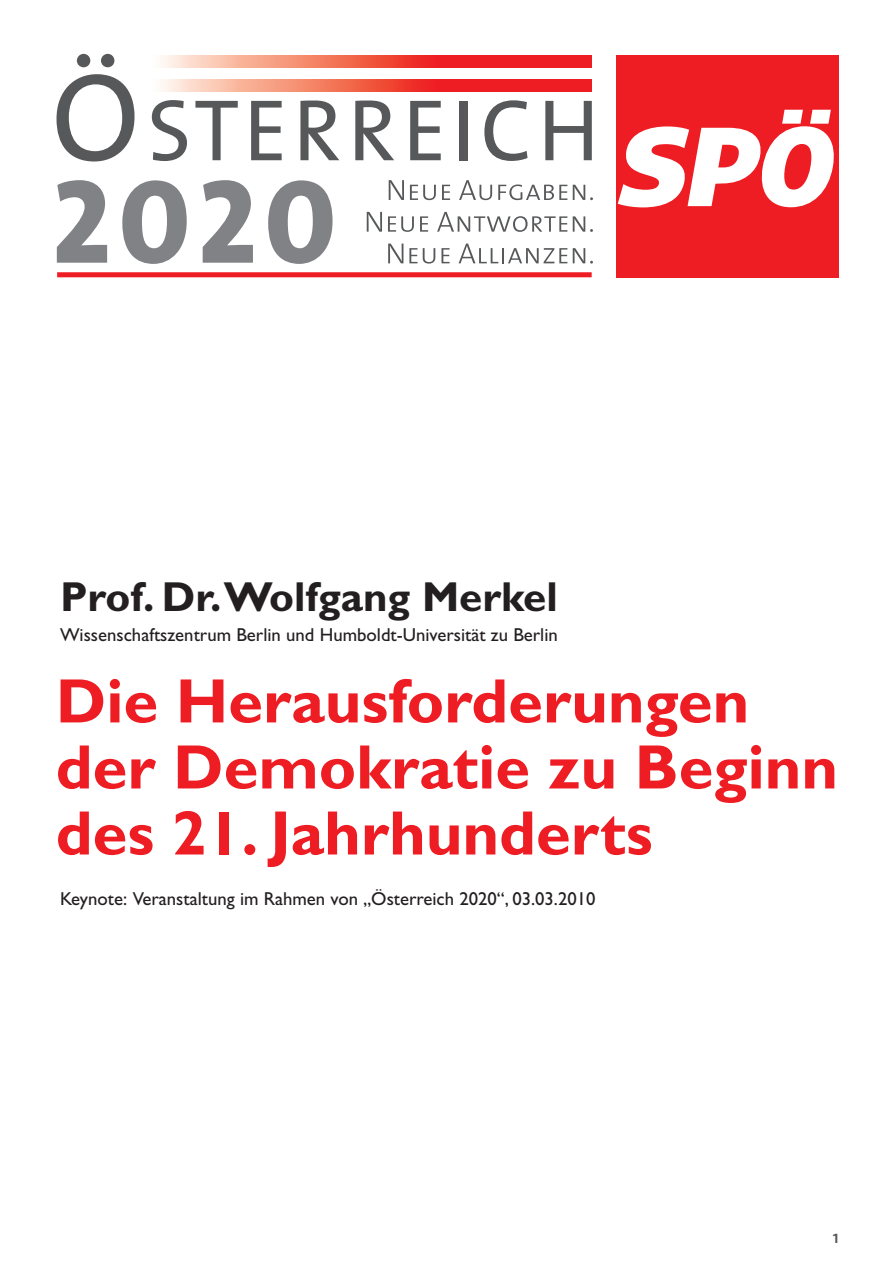
<style>
.page{position:relative;width:893px;height:1263px;background:#fff}
.page>*{position:absolute;margin:0;border:0;box-sizing:border-box;transform-origin:0 0}
.t1{font:700 63px/66px "Gill Sans";color:#ee1d23}
.t2{font:700 42px "Gill Sans";color:#231f20}
.t3{font:18.75px "Gill Sans";color:#231f20}
.t4{font:600 18px "The Sans";color:#57585a}
</style>
<div class="page">
<svg style="left:57px;top:54px;width:78px;height:107px"></svg>
<svg style="left:152px;top:100px;width:35px;height:61px"></svg>
<svg style="left:195px;top:101px;width:43px;height:59px"></svg>
<svg style="left:251px;top:101px;width:31px;height:59px"></svg>
<svg style="left:300px;top:101px;width:39px;height:59px"></svg>
<svg style="left:355px;top:101px;width:39px;height:59px"></svg>
<svg style="left:410px;top:101px;width:31px;height:59px"></svg>
<div style="left:460px;top:101px;width:8px;height:59px;background:#57585a"></div>
<svg style="left:484px;top:100px;width:43px;height:61px"></svg>
<svg style="left:545px;top:101px;width:47px;height:59px"></svg>
<img style="left:163px;top:55px;width:429px;height:12px">
<img style="left:163px;top:80px;width:429px;height:11px">
<svg style="left:57px;top:180px;width:50px;height:83px"></svg>
<svg style="left:122px;top:180px;width:65px;height:84px"></svg>
<svg style="left:203px;top:180px;width:50px;height:83px"></svg>
<svg style="left:268px;top:180px;width:65px;height:84px"></svg>
<svg style="left:389px;top:180px;width:15px;height:20px"></svg>
<svg style="left:410px;top:185px;width:26px;height:15px"></svg>
<svg style="left:442px;top:185px;width:8px;height:15px"></svg>
<svg style="left:459px;top:180px;width:33px;height:20px"></svg>
<svg style="left:498px;top:185px;width:69px;height:15px"></svg>
<svg style="left:573px;top:185px;width:20px;height:15px"></svg>
<svg style="left:367px;top:212px;width:15px;height:20px"></svg>
<svg style="left:388px;top:216px;width:26px;height:16px"></svg>
<svg style="left:420px;top:216px;width:8px;height:16px"></svg>
<svg style="left:437px;top:212px;width:130px;height:20px"></svg>
<svg style="left:573px;top:216px;width:20px;height:16px"></svg>
<svg style="left:388px;top:244px;width:15px;height:19px"></svg>
<svg style="left:409px;top:248px;width:8px;height:15px"></svg>
<svg style="left:423px;top:248px;width:12px;height:16px"></svg>
<svg style="left:441px;top:248px;width:9px;height:15px"></svg>
<svg style="left:459px;top:244px;width:108px;height:19px"></svg>
<svg style="left:573px;top:248px;width:20px;height:16px"></svg>
<div style="left:57px;top:272px;width:535px;height:5px;background:#ee1d23"></div>
<div style="left:616px;top:55px;width:222px;height:223px;background:#ee1d23"></div>
<svg style="left:618px;top:110px;width:216px;height:97px"></svg>
<h2 class="t2" style="left:60px;top:572px;width:499px">Prof. Dr.Wolfgang Merkel</h2>
<p class="t3" style="left:60px;top:624px;width:499px">Wissenschaftszentrum Berlin und Humboldt-Universität zu Berlin</p>
<h1 class="t1" style="left:56px;top:668px;width:784px">Die Herausforderungen der Demokratie zu Beginn des 21. Jahrhunderts</h1>
<p class="t3" style="left:60px;top:888px;width:537px">Keynote: Veranstaltung im Rahmen von „Österreich 2020“, 03.03.2010</p>
<p class="t4" style="left:833px;top:1222px;width:8px">1</p>
</div>
